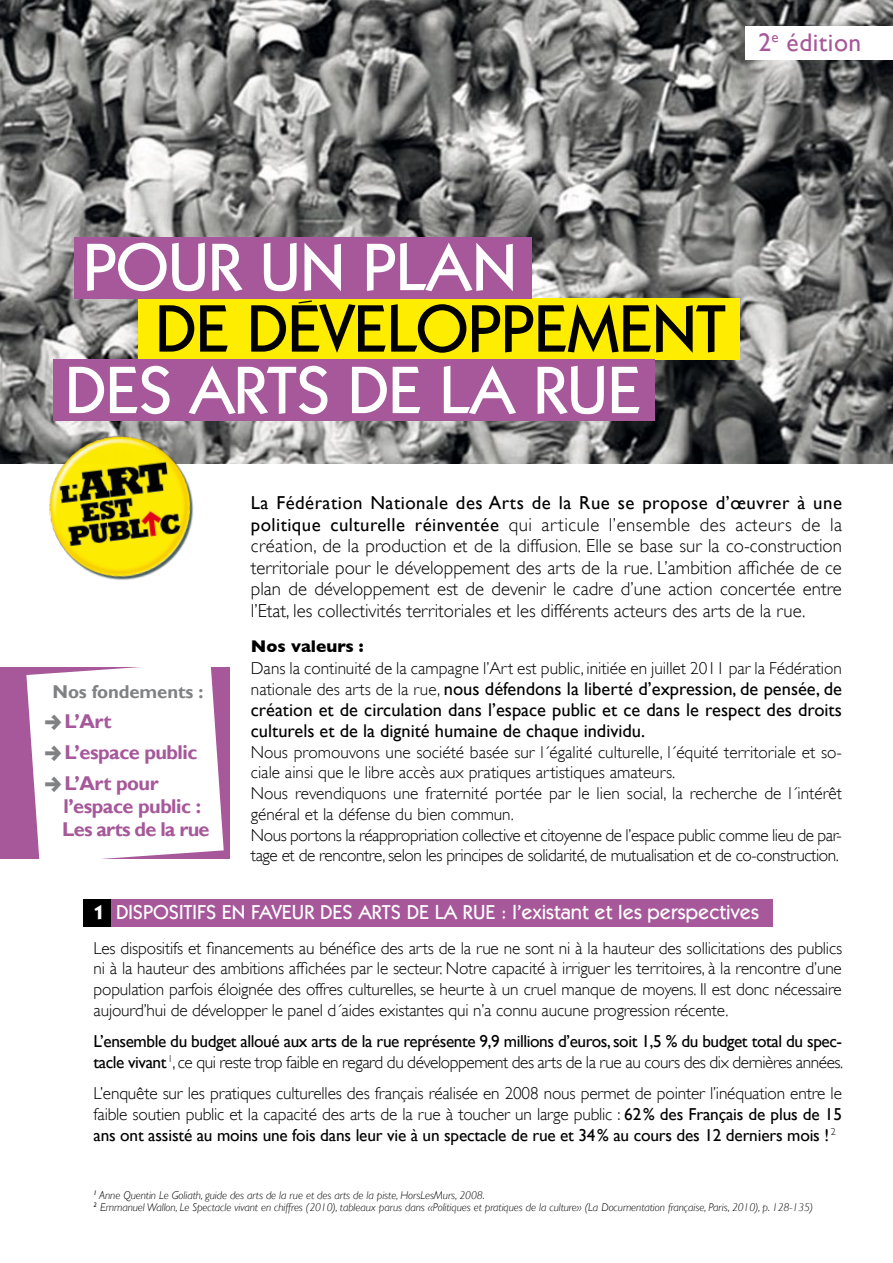
<style>
.page{position:relative;width:893px;height:1263px;background:#fff}
.page>*{position:absolute;margin:0;border:0;box-sizing:border-box;transform-origin:0 0}
.t1{font:500 67.5px "Itc Kabel LT";letter-spacing:-.01em;color:#fff}
.t2{font:500 67.5px "Itc Kabel LT";letter-spacing:-.01em;color:#000}
.t3{font:25.5px "Gill Sans";letter-spacing:.02em;color:#a6589a}
.t4{font:500 20.25px "Itc Kabel LT";color:#fff}
.t5{font:700 19.95px/31.3px "Gill Sans";letter-spacing:-.025em;color:#a6589a}
.t6{font:300 18.75px/21.5px "Gill Sans";color:#000;text-align:justify}
.t7{font:700 18.6px "Gill Sans";letter-spacing:-.005em;color:#808183}
.t8{font:18.45px/21px "Gill Sans";color:#000;text-align:justify}
.t9{font:300 17.25px/20.7px "Gill Sans";color:#000;text-align:justify}
.t10{font:17.25px/20.7px "Gill Sans";letter-spacing:-.025em;color:#000}
.t11{font:700 17.25px "Gill Sans";color:#000}
.t12{font:italic 300 11.25px/12px "Gill Sans";letter-spacing:-.005em;color:#000}
.s1{font-weight:400}
.s2{font-weight:300;font-size:17.25px}
.s3{font-weight:700}
.s4{font-weight:300}
</style>
<div class="page">
<img style="left:0;top:0;width:893px;height:463px">
<img style="left:39px;top:424px;width:168px;height:156px">
<div style="left:746px;top:26px;width:147px;height:33px;background:#fff"></div>
<div style="left:0;top:668px;width:230px;height:191px;background:#a6589a"></div>
<div style="left:111px;top:899px;width:662px;height:27px;background:#a6589a"></div>
<div style="left:84px;top:899px;width:27px;height:27px;background:#000"></div>
<div style="left:139px;top:298px;width:601px;height:62px;background:#ffed00"></div>
<div style="left:53px;top:359px;width:602px;height:61px;background:#a6589a"></div>
<div style="left:74px;top:237px;width:458px;height:62px;background:#a6589a"></div>
<svg style="left:298px;top:300px;width:14px;height:4px"></svg>
<svg style="left:26px;top:667px;width:198px;height:192px;background:#f6eef5"></svg>
<h2 class="t3" style="left:758px;top:27px;width:105px">2<sup>e</sup> édition</h2>
<h1 class="t1" style="left:83px;top:227px;width:436px">POUR UN PLAN</h1>
<h1 class="t2" style="left:155px;top:289px;width:573px">DE DEVELOPPEMENT</h1>
<h1 class="t1" style="left:65px;top:350px;width:578px">DES ARTS DE LA RUE</h1>
<p class="t7" style="left:52px;top:680px;width:152px">Nos fondements :</p>
<p class="t5" style="left:64px;top:706px;width:134px">L’Art<br>L’espace public<br>L’Art pour</p>
<p class="t5" style="left:62px;top:795px;width:149px;line-height:22.8px">l’espace public :<br>Les arts de la rue</p>
<p class="t6" style="left:251px;top:492px;width:593px"><span class="s1">La Fédération Nationale des Arts de la Rue se propose d’œuvrer à une politique culturelle réinventée</span> qui articule l’ensemble des acteurs de la création, de la production et de la diffusion. Elle se base sur la co-construction territoriale pour le développement des arts de la rue. L’ambition affichée de ce plan de développement est de devenir le cadre d’une action concertée entre l’Etat, les collectivités territoriales et les différents acteurs des arts de la rue.</p>
<p class="t11" style="left:251px;top:636px;width:114px">Nos valeurs :</p>
<p class="t9" style="left:251px;top:658px;width:593px">Dans la continuité de la campagne l’Art est public, initiée en juillet 2011 par la Fédération</p>
<p class="t8" style="left:251px;top:678px;width:593px"><span class="s2">nationale des arts de la rue,</span> nous défendons la liberté d’expression, de pensée, de création et de circulation dans l’espace public et ce dans le respect des droits culturels et de la dignité humaine de chaque individu.</p>
<p class="t9" style="left:251px;top:742px;width:593px;text-align:left">Nous promouvons une société basée sur l´égalité culturelle, l´équité territoriale et so&shy;ciale ainsi que le libre accès aux pratiques artistiques amateurs.<br>Nous revendiquons une fraternité portée par le lien social, la recherche de l´intérêt général et la défense du bien commun.<br>Nous portons la réappropriation collective et citoyenne de l’espace public comme lieu de par&shy;tage et de rencontre, selon les principes de solidarité, de mutualisation et de co-construction.</p>
<p class="t4" style="left:94px;top:900px;width:667px"><span class="s3">1</span> DISPOSITIFS EN FAVEUR DES ARTS DE LA RUE : l’existant et les perspectives</p>
<p class="t9" style="left:94px;top:937px;width:750px">Les dispositifs et financements au bénéfice des arts de la rue ne sont ni à la hauteur des sollicitations des publics ni à la hauteur des ambitions affichées par le secteur. Notre capacité à irriguer les territoires, à la rencontre d’une population parfois éloignée des offres culturelles, se heurte à un cruel manque de moyens. Il est donc nécessaire aujourd’hui de développer le panel d´aides existantes qui n’a connu aucune progression récente.</p>
<p class="t10" style="left:94px;top:1031px;width:751px">L’ensemble du budget alloué aux arts de la rue représente 9,9 millions d’euros, soit 1,5 % du budget total du spec&shy;tacle vivant <sup>1</sup><span class="s4">, ce qui reste trop faible en regard du développement des arts de la rue au cours des dix dernières années.</span></p>
<p class="t9" style="left:94px;top:1083px;width:750px">L’enquête sur les pratiques culturelles des français réalisée en 2008 nous permet de pointer l’inéquation entre le faible soutien public et la capacité des arts de la rue à toucher un large public : <span class="s1">62% des Français de plus de 15 ans ont assisté au moins une fois dans leur vie à un spectacle de rue et 34% au cours des 12 derniers mois !</span> <sup>2</sup></p>
<p class="t12" style="left:94px;top:1189px;width:721px"><sup>1</sup> Anne Quentin Le Goliath, guide des arts de la rue et des arts de la piste, HorsLesMurs, 2008.<br><sup>2</sup> Emmanuel Wallon, Le Spectacle vivant en chiffres (2010), tableaux parus dans «Politiques et pratiques de la culture» (La Documentation française, Paris, 2010), p. 128-135)</p>
</div>
